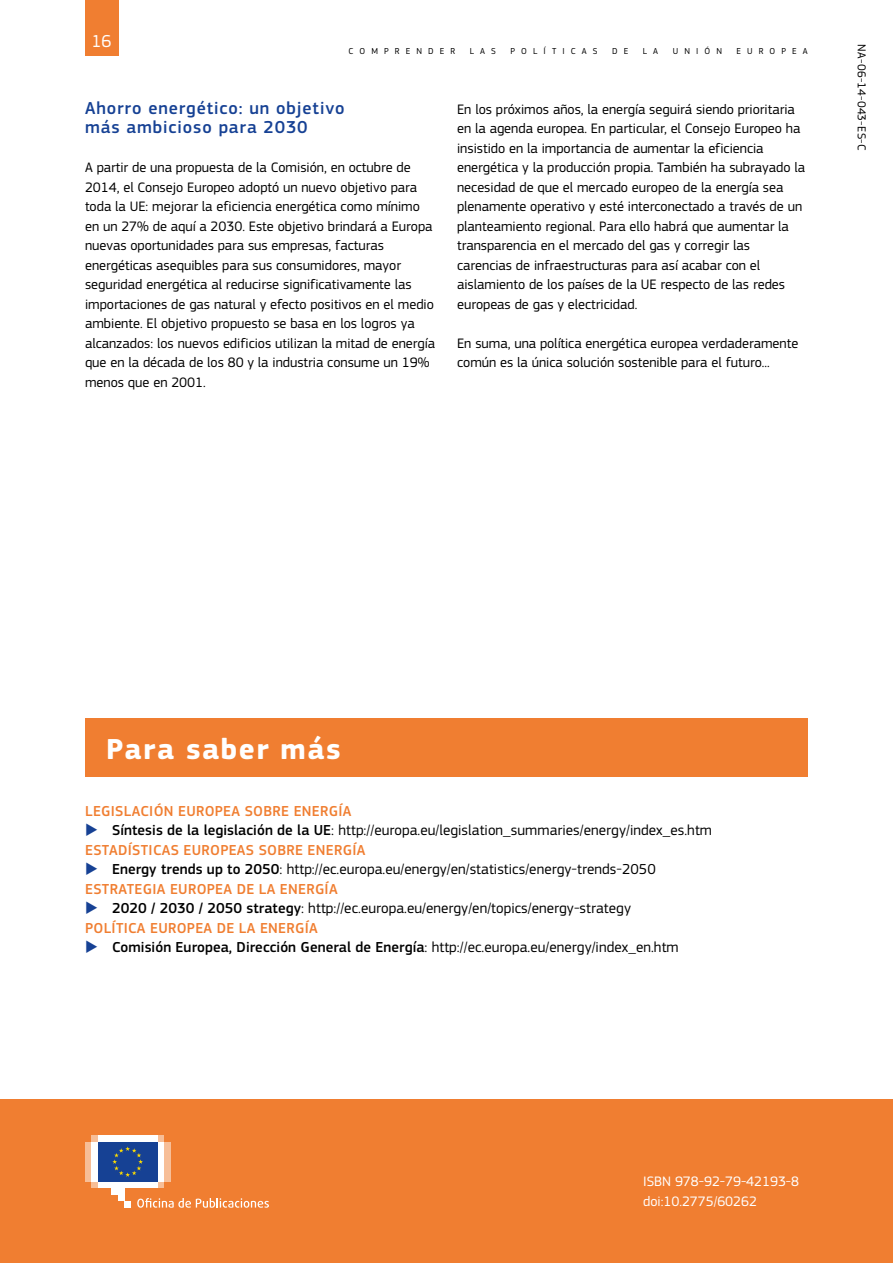
<style>
.page{position:relative;width:893px;height:1263px;background:#fff}
.page>*{position:absolute;margin:0;border:0;box-sizing:border-box;transform-origin:0 0}
.Heading01_neg{font:700 30px "EC Square Sans Pro";letter-spacing:.05em;color:#fff}
.Heading03{font:500 18px/19.5px "EC Square Sans Pro";letter-spacing:.05em;color:#164194}
.t1{font:18px "EC Square Sans Pro";color:#fff}
.t2{font:15px "EC Square Sans Pro";letter-spacing:.005em;color:#000}
.Heading04{font:500 15px "EC Square Sans Pro";letter-spacing:.02em;color:#f07e31}
.t3{font:500 15px "EC Square Sans Pro";letter-spacing:.005em;color:#000}
.BodyText{font:14.25px/19.5px "EC Square Sans Pro";color:#000}
.BodyText-2{font:14.25px "EC Square Sans Pro";color:#fff}
.t4{font:12px "EC Square Sans Pro";letter-spacing:.035em;color:#000}
.t5{font:9px "EC Square Sans Pro";letter-spacing:.68em;color:#000}
.s1{font-weight:500}
.s2{font-weight:400}
</style>
<div class="page">
<div style="left:85px;top:0;width:33px;height:55px;background:#f07e31"></div>
<div style="left:85px;top:718px;width:723px;height:59px;background:#f07e31"></div>
<div style="left:0;top:1099px;width:893px;height:164px;background:#f07e31"></div>
<svg style="left:92px;top:1181px;width:72px;height:7px"></svg>
<svg style="left:92px;top:1135px;width:72px;height:7px"></svg>
<div style="left:98px;top:1135px;width:59px;height:7px;background:#fff"></div>
<div style="left:98px;top:1181px;width:59px;height:7px;background:#fff"></div>
<div style="left:157px;top:1142px;width:7px;height:39px;background:#fff"></div>
<div style="left:164px;top:1142px;width:6px;height:39px;background:#f7be97"></div>
<div style="left:92px;top:1142px;width:6px;height:39px;background:#fff"></div>
<div style="left:85px;top:1142px;width:7px;height:39px;background:#f7be97"></div>
<div style="left:111px;top:1181px;width:13px;height:13px;background:#fff"></div>
<div style="left:118px;top:1181px;width:6px;height:20px;background:#fff"></div>
<div style="left:124px;top:1201px;width:7px;height:6px;background:#fff"></div>
<div style="left:98px;top:1142px;width:59px;height:39px;background:#164194"></div>
<svg style="left:112px;top:1146px;width:31px;height:31px"></svg>
<svg style="left:137px;top:1198px;width:132px;height:10px"></svg>
<p class="t1" style="left:92px;top:30px;width:22px">16</p>
<p class="t5" style="left:349px;top:45px;width:108px">COMPRENDER</p>
<p class="t5" style="left:470px;top:45px;width:28px">LAS</p>
<p class="t5" style="left:510px;top:45px;width:89px">POLÍTICAS</p>
<p class="t5" style="left:612px;top:45px;width:18px">D E</p>
<p class="t5" style="left:643px;top:45px;width:17px">L A</p>
<p class="t5" style="left:673px;top:45px;width:51px">UNIÓN</p>
<p class="t5" style="left:736px;top:45px;width:73px">EUROPEA</p>
<p class="t4" style="left:869px;top:44px;width:108px;rotate:90deg">NA-06-14-043-ES-C</p>
<p class="Heading03" style="left:85px;top:98px;width:261px">Ahorro energético: un objetivo más ambicioso para 2030</p>
<p class="BodyText" style="left:85px;top:158px;width:351px">A partir de una propuesta de la Comisión, en octubre de 2014, el Consejo Europeo adoptó un nuevo objetivo para toda la UE: mejorar la eficiencia energética como mínimo en un 27% de aquí a 2030. Este objetivo brindará a Europa nuevas oportunidades para sus empresas, facturas energéticas asequibles para sus consumidores, mayor seguridad energética al reducirse significativamente las importaciones de gas natural y efecto positivos en el medio ambiente. El objetivo propuesto se basa en los logros ya alcanzados: los nuevos edificios utilizan la mitad de energía que en la década de los 80 y la industria consume un 19% menos que en 2001.</p>
<p class="BodyText" style="left:457px;top:99px;width:349px">En los próximos años, la energía seguirá siendo prioritaria en la agenda europea. En particular, el Consejo Europeo ha insistido en la importancia de aumentar la eficiencia energética y la producción propia. También ha subrayado la necesidad de que el mercado europeo de la energía sea plenamente operativo y esté interconectado a través de un planteamiento regional. Para ello habrá que aumentar la transparencia en el mercado del gas y corregir las carencias de infraestructuras para así acabar con el aislamiento de los países de la UE respecto de las redes europeas de gas y electricidad.</p>
<p class="BodyText" style="left:457px;top:333px;width:343px">En suma, una política energética europea verdaderamente común es la única solución sostenible para el futuro...</p>
<p class="Heading01_neg" style="left:106px;top:731px;width:236px">Para saber más</p>
<p class="Heading04" style="left:85px;top:802px;width:268px">LEGISLACIÓN EUROPEA SOBRE ENERGÍA</p>
<p class="t2" style="left:112px;top:822px;width:601px"><span class="s1">Síntesis de la legislación de la UE</span>: http://europa.eu/legislation_summaries/energy/index_es.htm</p>
<p class="Heading04" style="left:85px;top:841px;width:282px">ESTADÍSTICAS EUROPEAS SOBRE ENERGÍA</p>
<p class="t2" style="left:112px;top:861px;width:545px"><span class="s1">Energy trends up to 2050</span>: http://ec.europa.eu/energy/en/statistics/energy-trends-2050</p>
<p class="Heading04" style="left:85px;top:880px;width:254px">ESTRATEGIA EUROPEA DE LA ENERGÍA</p>
<p class="t2" style="left:112px;top:900px;width:520px"><span class="s1">2020 / 2030 / 2050 strategy</span>: http://ec.europa.eu/energy/en/topics/energy-strategy</p>
<p class="Heading04" style="left:85px;top:919px;width:234px">POLÍTICA EUROPEA DE LA ENERGÍA</p>
<p class="t3" style="left:112px;top:939px;width:568px">Comisión Europea, Dirección General de Energía<span class="s2">: http://ec.europa.eu/energy/index_en.htm</span></p>
<p class="BodyText-2" style="left:643px;top:1173px;width:157px">ISBN 978-92-79-42193-8</p>
<p class="BodyText-2" style="left:643px;top:1193px;width:115px">doi:10.2775/60262</p>
</div>
